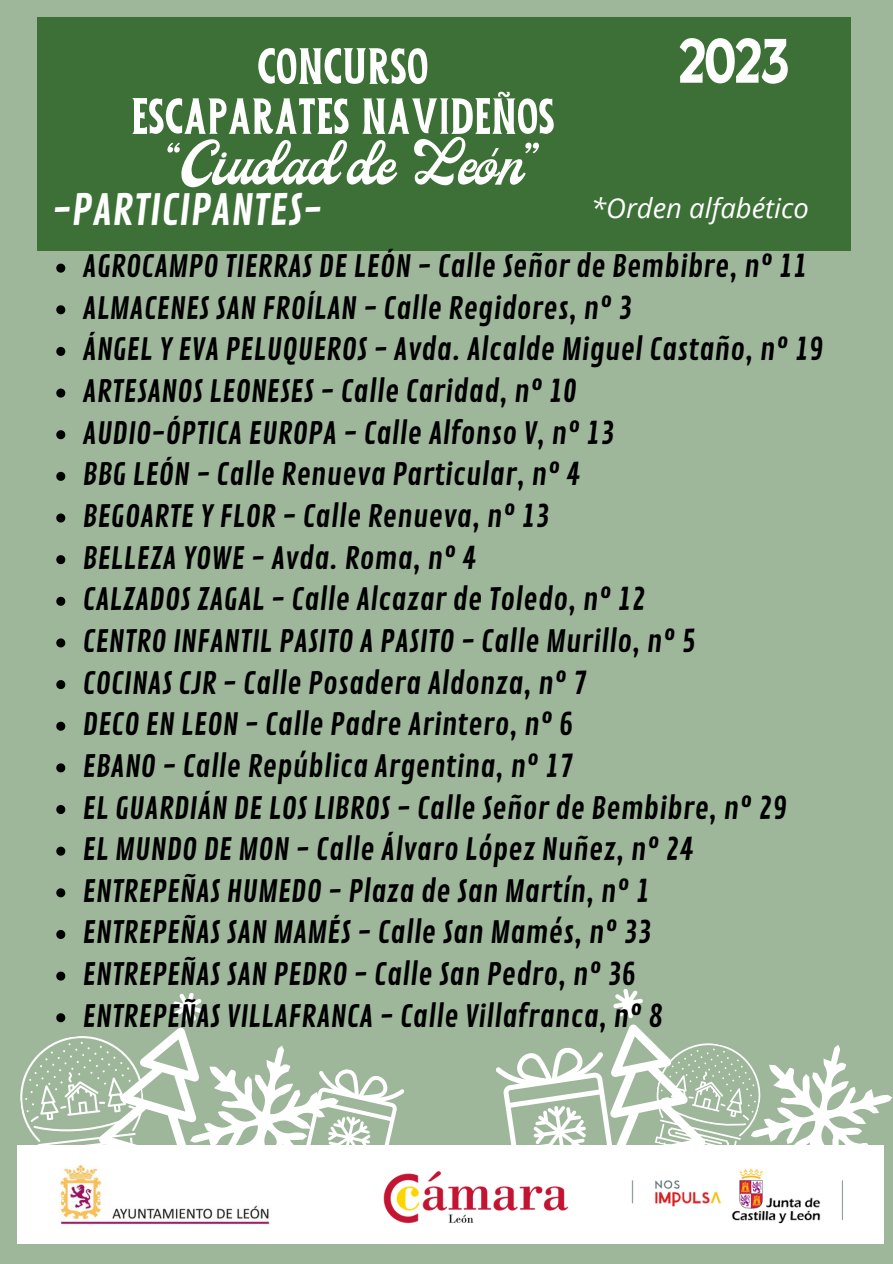
<style>
.page{position:relative;width:893px;height:1264px;background:#fff}
.page>*{position:absolute;margin:0;border:0;box-sizing:border-box;transform-origin:0 0}
.t1{font:97.05px "Welder Miles";color:#fff}
.t2{font:64.95px "Welder Miles";letter-spacing:.025em;color:#fff}
.t3{font:64.35px "Welder Miles";letter-spacing:.025em;color:#fff}
.t4{font:59.55px "Milestone Script";color:#fff}
.t5{font:41.85px "Contrail One";color:#fff}
.t6{font:30px "Contrail One";color:#000}
.t7{font:italic 27.45px "Open Sans";color:#fff}
</style>
<div class="page">
<div style="left:0;top:0;width:892px;height:1263px;background:#9eb79b"></div>
<div style="left:17px;top:1145px;width:866px;height:99px;background:#fff"></div>
<div style="left:37px;top:18px;width:814px;height:233px;background:#3d7037"></div>
<img style="left:60px;top:1209px;width:210px;height:16px">
<img style="left:386px;top:1170px;width:183px;height:54px">
<svg style="left:493px;top:989px;width:399px;height:211px"></svg>
<img style="left:616px;top:1139px;width:235px;height:85px">
<svg style="left:56px;top:264px;width:9px;height:9px"></svg>
<svg style="left:56px;top:305px;width:9px;height:9px"></svg>
<svg style="left:56px;top:347px;width:9px;height:9px"></svg>
<svg style="left:56px;top:388px;width:9px;height:9px"></svg>
<svg style="left:56px;top:430px;width:9px;height:9px"></svg>
<svg style="left:56px;top:472px;width:9px;height:9px"></svg>
<svg style="left:56px;top:513px;width:9px;height:9px"></svg>
<svg style="left:56px;top:555px;width:9px;height:9px"></svg>
<svg style="left:56px;top:597px;width:9px;height:9px"></svg>
<svg style="left:56px;top:638px;width:9px;height:9px"></svg>
<svg style="left:56px;top:680px;width:9px;height:9px"></svg>
<svg style="left:56px;top:721px;width:9px;height:9px"></svg>
<svg style="left:56px;top:763px;width:9px;height:9px"></svg>
<svg style="left:56px;top:805px;width:9px;height:9px"></svg>
<svg style="left:56px;top:846px;width:9px;height:9px"></svg>
<svg style="left:56px;top:888px;width:9px;height:9px"></svg>
<svg style="left:56px;top:930px;width:9px;height:9px"></svg>
<svg style="left:56px;top:971px;width:9px;height:9px"></svg>
<svg style="left:20px;top:993px;width:386px;height:216px"></svg>
<p class="t2" style="left:258px;top:33px;width:171px">CONCURSO</p>
<p class="t3" style="left:132px;top:83px;width:424px">ESCAPARATES NAVIDEÑOS</p>
<p class="t4" style="left:167px;top:140px;width:373px">“Ciudad de León”</p>
<p class="t1" style="left:679px;top:7px;width:110px">2023</p>
<p class="t5" style="left:52px;top:185px;width:272px">-PARTICIPANTES-</p>
<p class="t6" style="left:83px;top:249px;width:726px">AGROCAMPO TIERRAS DE LEÓN - Calle Señor de Bembibre, nº 11</p>
<p class="t6" style="left:83px;top:290px;width:551px">ALMACENES SAN FROÍLAN - Calle Regidores, nº 3</p>
<p class="t6" style="left:83px;top:332px;width:741px">ÁNGEL Y EVA PELUQUEROS - Avda. Alcalde Miguel Castaño, nº 19</p>
<p class="t6" style="left:83px;top:374px;width:496px">ARTESANOS LEONESES - Calle Caridad, nº 10</p>
<p class="t6" style="left:83px;top:415px;width:533px">AUDIO-ÓPTICA EUROPA - Calle Alfonso V, nº 13</p>
<p class="t6" style="left:83px;top:457px;width:499px">BBG LEÓN - Calle Renueva Particular, nº 4</p>
<p class="t6" style="left:83px;top:498px;width:468px">BEGOARTE Y FLOR - Calle Renueva, nº 13</p>
<p class="t6" style="left:83px;top:540px;width:395px">BELLEZA YOWE - Avda. Roma, nº 4</p>
<p class="t6" style="left:83px;top:582px;width:564px">CALZADOS ZAGAL - Calle Alcazar de Toledo, nº 12</p>
<p class="t6" style="left:83px;top:623px;width:614px">CENTRO INFANTIL PASITO A PASITO - Calle Murillo, nº 5</p>
<p class="t6" style="left:83px;top:665px;width:506px">COCINAS CJR - Calle Posadera Aldonza, nº 7</p>
<p class="t6" style="left:83px;top:707px;width:492px">DECO EN LEON - Calle Padre Arintero, nº 6</p>
<p class="t6" style="left:83px;top:748px;width:492px">EBANO - Calle República Argentina, nº 17</p>
<p class="t6" style="left:83px;top:790px;width:705px">EL GUARDIÁN DE LOS LIBROS - Calle Señor de Bembibre, nº 29</p>
<p class="t6" style="left:83px;top:831px;width:612px">EL MUNDO DE MON - Calle Álvaro López Nuñez, nº 24</p>
<p class="t6" style="left:83px;top:873px;width:568px">ENTREPEÑAS HUMEDO - Plaza de San Martín, nº 1</p>
<p class="t6" style="left:83px;top:915px;width:570px">ENTREPEÑAS SAN MAMÉS - Calle San Mamés, nº 33</p>
<p class="t6" style="left:83px;top:956px;width:554px">ENTREPEÑAS SAN PEDRO - Calle San Pedro, nº 36</p>
<p class="t6" style="left:83px;top:998px;width:581px">ENTREPEÑAS VILLAFRANCA - Calle Villafranca, nº 8</p>
<p class="t7" style="left:591px;top:188px;width:219px">*Orden alfabético</p>
</div>
